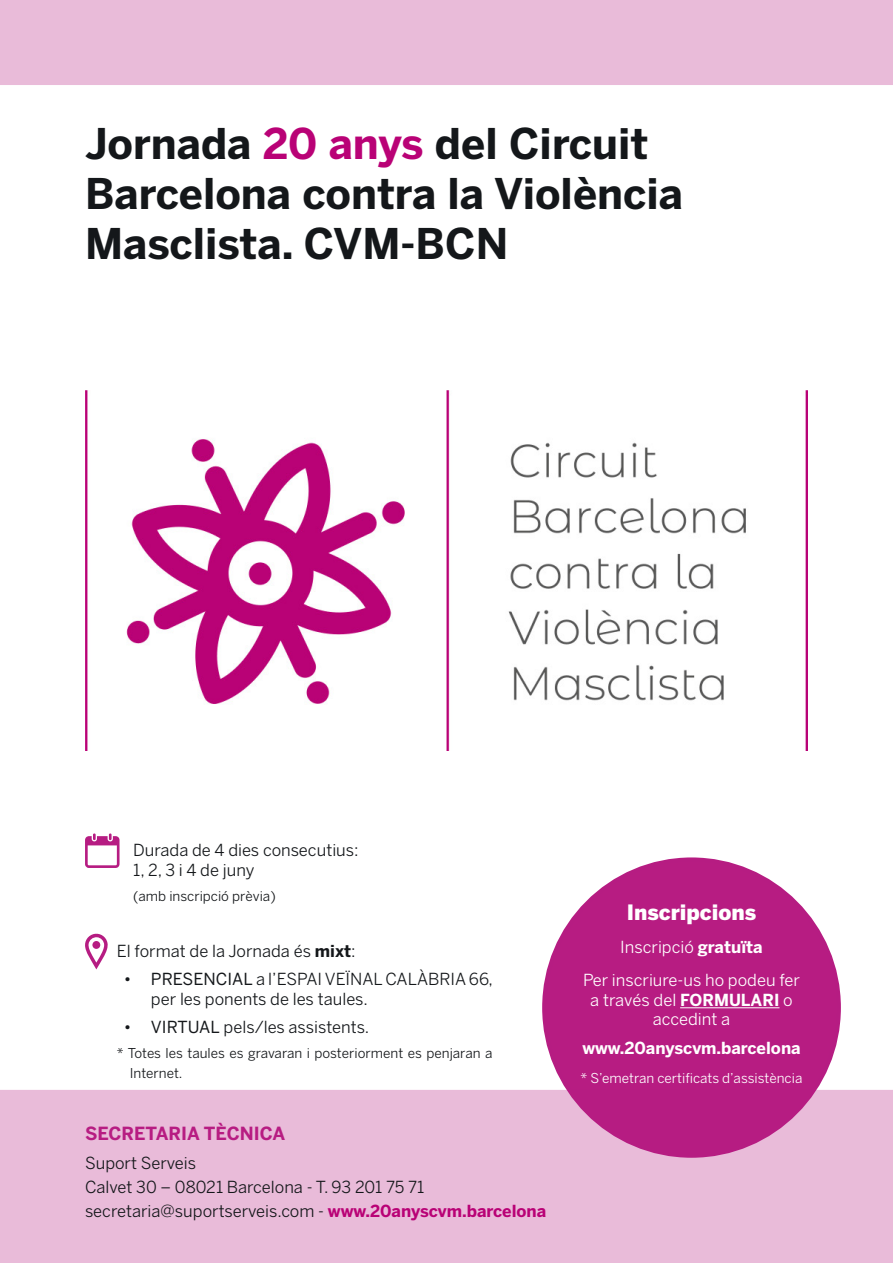
<style>
.page{position:relative;width:893px;height:1263px;background:#fff}
.page>*{position:absolute;margin:0;border:0;box-sizing:border-box;transform-origin:0 0}
.t1{font:700 42px/50.4px "Benton Sans";color:#14171a}
.t2{font:900 21px "Benton Sans";color:#fff}
.t3{font:700 18px "Benton Sans";color:#b71c82}
.t4{font:16.5px/19.8px "Benton Sans";color:#14171a}
.t5{font:16.5px/19.8px "Benton Sans";color:#fff;text-align:center}
.t6{font:700 16.5px "Benton Sans";color:#fff}
.t7{font:13.5px "Benton Sans";color:#14171a}
.t8{font:13.5px "Benton Sans";color:#fff}
.s1{color:#b90276}
.s2{font-weight:700}
.s3{font-style:inherit}
.s4{font-weight:700;color:#b90276}
</style>
<div class="page">
<svg style="left:85px;top:933px;width:23px;height:36px"></svg>
<div style="left:92px;top:941px;width:8px;height:8px;background:#b61c82;border-radius:50%"></div>
<svg style="left:85px;top:833px;width:35px;height:35px"></svg>
<img style="left:85px;top:390px;width:723px;height:360px">
<div style="left:544px;top:859px;width:295px;height:297px;background:#b71c82;border-radius:50%"></div>
<hr style="left:680px;top:1007px;width:99px;height:1px;background:#fff">
<svg style="left:0;top:1090px;width:893px;height:173px;fill:#e9bbd9"></svg>
<div style="left:0;top:0;width:893px;height:85px;background:#e9bbd9"></div>
<p class="t1" style="left:85px;top:118px;width:599px">Jornada <span class="s1">20 anys</span> del Circuit<br>Barcelona contra la Violència<br>Masclista. CVM-BCN</p>
<p class="t4" style="left:133px;top:840px;width:227px">Durada de 4 dies consecutius:</p>
<p class="t4" style="left:133px;top:860px;width:123px">1, 2, 3 i 4 de juny</p>
<p class="t7" style="left:133px;top:888px;width:144px">(amb inscripció prèvia)</p>
<p class="t4" style="left:117px;top:941px;width:240px">El format de la Jornada és <span class="s2">mixt</span>:</p>
<p class="t4" style="left:151px;top:969px;width:344px;text-indent:-27px"><span class="s3">• PRESENCIAL</span> a l’ESPAI VEÏNAL CALÀBRIA 66, per les ponents de les taules.</p>
<p class="t4" style="left:124px;top:1017px;width:247px"><span class="s3">• VIRTUAL</span> pels/les assistents.</p>
<p class="t7" style="left:117px;top:1045px;width:377px">* Totes les taules es gravaran i posteriorment es penjaran a</p>
<p class="t7" style="left:130px;top:1065px;width:54px">Internet.</p>
<p class="t3" style="left:85px;top:1123px;width:202px">SECRETARIA TÈCNICA</p>
<p class="t4" style="left:85px;top:1152px;width:113px">Suport Serveis</p>
<p class="t4" style="left:85px;top:1176px;width:341px">Calvet 30 – 08021 Barcelona - T. 93 201 75 71</p>
<p class="t4" style="left:85px;top:1200px;width:463px">secretaria@suportserveis.com - <span class="s4">www.20anyscvm.barcelona</span></p>
<p class="t2" style="left:627px;top:900px;width:131px">Inscripcions</p>
<p class="t5" style="left:620px;top:937px;width:144px">Inscripció <span class="s2">gratuïta</span></p>
<p class="t5" style="left:583px;top:970px;width:219px">Per inscriure-us ho podeu fer a través del <span class="s2">FORMULARI</span> o accedint a</p>
<p class="t6" style="left:582px;top:1038px;width:220px">www.20anyscvm.barcelona</p>
<p class="t8" style="left:581px;top:1070px;width:223px">* S’emetran certificats d’assistència</p>
</div>
